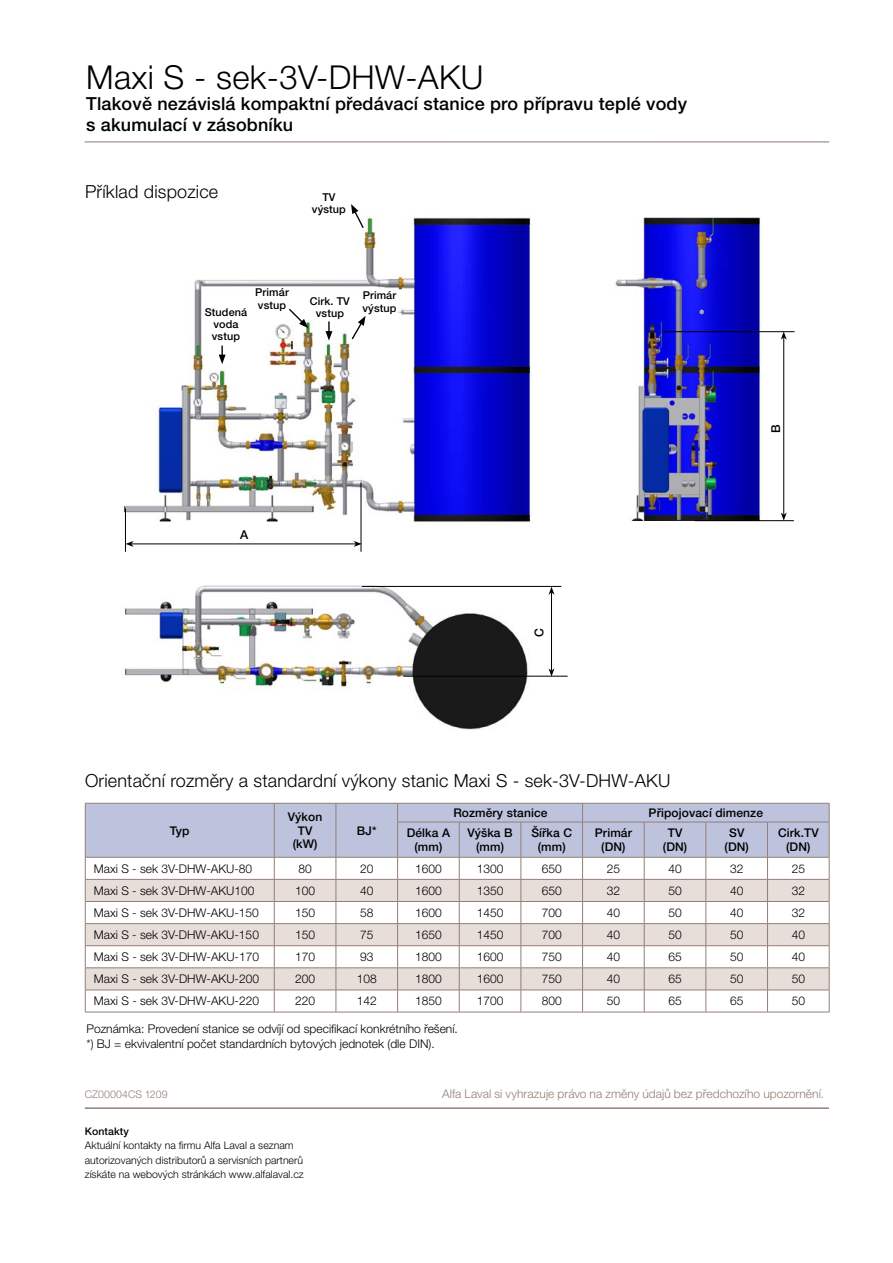
<style>
.page{position:relative;width:893px;height:1263px;background:#fff}
.page>*{position:absolute;margin:0;border:0;box-sizing:border-box;transform-origin:0 0}
.t1{font:300 33px "Helvetica Neue LT Pro";letter-spacing:.01em;color:#000}
.t2{font:500 18px/21px "Helvetica Neue LT Pro";letter-spacing:.01em;color:#000}
.t3{font:300 18px "Helvetica Neue LT Pro";letter-spacing:.01em;color:#000}
.t4{font:500 12.15px "Helvetica Neue LT Pro";color:#000}
.t5{font:300 12px/14.2px "Helvetica Neue LT Pro";color:#000}
.t6{font:500 12px/13.5px "Helvetica Neue LT Pro";letter-spacing:.01em;color:#000;text-align:center}
.t7{font:300 12px "Helvetica Neue LT Pro";letter-spacing:.005em;color:#937e74}
.t8{font:500 10.8px/12.1px "Helvetica Neue LT Pro";letter-spacing:.01em;color:#000;text-align:center}
.t9{font:300 10.5px/14.2px "Helvetica Neue LT Pro";color:#000}
.t10{font:300 10.5px "Helvetica Neue LT Pro";letter-spacing:.01em;color:#937e74}
.t11{font:500 10.5px "Helvetica Neue LT Pro";letter-spacing:.01em;color:#000}
</style>
<div class="page">
<hr style="left:85px;top:1107px;width:744px;height:2px;background:#937e74">
<hr style="left:85px;top:141px;width:744px;height:1px;background:#937e74">
<img style="left:123px;top:216px;width:409px;height:318px">
<img style="left:615px;top:218px;width:170px;height:303px">
<img style="left:124px;top:585px;width:416px;height:145px">
<hr style="left:663px;top:331px;width:132px;height:1px;background:#000">
<hr style="left:695px;top:520px;width:99px;height:1px;background:#000">
<hr style="left:783px;top:337px;width:1px;height:178px;background:#000">
<svg style="left:781px;top:331px;width:6px;height:9px"></svg>
<svg style="left:781px;top:512px;width:6px;height:9px"></svg>
<hr style="left:403px;top:676px;width:165px;height:1px;background:#000">
<hr style="left:362px;top:586px;width:199px;height:1px;background:#000">
<hr style="left:551px;top:592px;width:1px;height:79px;background:#000">
<svg style="left:549px;top:587px;width:5px;height:8px"></svg>
<svg style="left:549px;top:669px;width:5px;height:7px"></svg>
<svg style="left:351px;top:204px;width:14px;height:26px"></svg>
<hr style="left:361px;top:483px;width:1px;height:69px;background:#000">
<hr style="left:125px;top:508px;width:1px;height:44px;background:#000">
<hr style="left:131px;top:544px;width:225px;height:1px;background:#000">
<svg style="left:126px;top:541px;width:8px;height:6px"></svg>
<svg style="left:354px;top:541px;width:8px;height:6px"></svg>
<svg style="left:350px;top:316px;width:16px;height:25px"></svg>
<svg style="left:325px;top:321px;width:7px;height:20px"></svg>
<svg style="left:287px;top:307px;width:21px;height:21px"></svg>
<svg style="left:219px;top:345px;width:7px;height:19px"></svg>
<hr style="left:85px;top:1012px;width:189px;height:1px;background:#937e74">
<hr style="left:274px;top:1012px;width:62px;height:1px;background:#937e74">
<hr style="left:336px;top:1012px;width:62px;height:1px;background:#937e74">
<hr style="left:398px;top:1012px;width:61px;height:1px;background:#937e74">
<hr style="left:459px;top:1012px;width:62px;height:1px;background:#937e74">
<hr style="left:521px;top:1012px;width:62px;height:1px;background:#937e74">
<hr style="left:583px;top:1012px;width:61px;height:1px;background:#937e74">
<hr style="left:644px;top:1012px;width:62px;height:1px;background:#937e74">
<hr style="left:706px;top:1012px;width:61px;height:1px;background:#937e74">
<hr style="left:767px;top:1012px;width:62px;height:1px;background:#937e74">
<svg style="left:85px;top:803px;width:745px;height:209px"></svg>
<hr style="left:397px;top:822px;width:62px;height:1px;background:#937e74">
<hr style="left:397px;top:822px;width:1px;height:35px;background:#937e74">
<hr style="left:459px;top:822px;width:62px;height:1px;background:#937e74">
<hr style="left:459px;top:822px;width:1px;height:35px;background:#937e74">
<hr style="left:521px;top:822px;width:62px;height:1px;background:#937e74">
<hr style="left:521px;top:822px;width:1px;height:35px;background:#937e74">
<hr style="left:583px;top:822px;width:61px;height:1px;background:#937e74">
<hr style="left:582px;top:822px;width:1px;height:35px;background:#937e74">
<hr style="left:644px;top:822px;width:62px;height:1px;background:#937e74">
<hr style="left:644px;top:822px;width:1px;height:35px;background:#937e74">
<hr style="left:706px;top:822px;width:61px;height:1px;background:#937e74">
<hr style="left:706px;top:822px;width:1px;height:35px;background:#937e74">
<hr style="left:767px;top:822px;width:62px;height:1px;background:#937e74">
<hr style="left:767px;top:822px;width:1px;height:35px;background:#937e74">
<hr style="left:829px;top:822px;width:1px;height:35px;background:#937e74">
<h1 class="t1" style="left:86px;top:57px;width:399px">Maxi S - sek-3V-DHW-AKU</h1>
<h2 class="t2" style="left:86px;top:92px;width:602px">Tlakově nezávislá kompaktní předávací stanice pro přípravu teplé vody s akumulací v zásobníku</h2>
<h2 class="t3" style="left:85px;top:180px;width:135px">Příklad dispozice</h2>
<p class="t8" style="left:312px;top:191px;width:35px">TV výstup</p>
<p class="t8" style="left:255px;top:286px;width:35px;text-align:left">Primár vstup</p>
<p class="t8" style="left:205px;top:305px;width:44px">Studená voda vstup</p>
<p class="t8" style="left:310px;top:295px;width:42px">Cirk. TV vstup</p>
<p class="t8" style="left:362px;top:289px;width:35px;text-align:left">Primár výstup</p>
<p class="t4" style="left:240px;top:528px;width:10px">A</p>
<p class="t4" style="left:532px;top:637px;width:10px;rotate:-90deg">C</p>
<h2 class="t3" style="left:85px;top:769px;width:587px">Orientační rozměry a standardní výkony stanic Maxi S - sek-3V-DHW-AKU</h2>
<p class="t4" style="left:768px;top:433px;width:10px;rotate:-90deg">B</p>
<p class="t6" style="left:170px;top:823px;width:21px">Typ</p>
<p class="t6" style="left:288px;top:810px;width:36px">Výkon<br>TV (kW)</p>
<p class="t6" style="left:357px;top:823px;width:21px">BJ*</p>
<p class="t6" style="left:453px;top:806px;width:96px">Rozměry stanice</p>
<p class="t6" style="left:649px;top:806px;width:116px">Připojovací dimenze</p>
<p class="t6" style="left:407px;top:826px;width:45px">Délka A (mm)</p>
<p class="t6" style="left:467px;top:826px;width:47px">Výška B (mm)</p>
<p class="t6" style="left:531px;top:826px;width:42px">Šířka C (mm)</p>
<p class="t6" style="left:595px;top:826px;width:39px">Primár (DN)</p>
<p class="t6" style="left:663px;top:826px;width:26px">TV (DN)</p>
<p class="t6" style="left:724px;top:826px;width:26px">SV (DN)</p>
<p class="t6" style="left:778px;top:826px;width:42px">Cirk.TV (DN)</p>
<p class="t5" style="left:94px;top:861px;width:160px">Maxi S - sek 3V-DHW-AKU-80</p>
<p class="t5" style="left:298px;top:861px;width:15px">80</p>
<p class="t5" style="left:360px;top:861px;width:15px">20</p>
<p class="t5" style="left:415px;top:861px;width:28px">1600</p>
<p class="t5" style="left:477px;top:861px;width:28px">1300</p>
<p class="t5" style="left:542px;top:861px;width:22px">650</p>
<p class="t5" style="left:607px;top:861px;width:15px">25</p>
<p class="t5" style="left:668px;top:861px;width:15px">40</p>
<p class="t5" style="left:730px;top:861px;width:15px">32</p>
<p class="t5" style="left:792px;top:861px;width:15px">25</p>
<p class="t5" style="left:94px;top:883px;width:162px">Maxi S - sek 3V-DHW-AKU100</p>
<p class="t5" style="left:295px;top:883px;width:22px">100</p>
<p class="t5" style="left:360px;top:883px;width:15px">40</p>
<p class="t5" style="left:415px;top:883px;width:28px">1600</p>
<p class="t5" style="left:477px;top:883px;width:28px">1350</p>
<p class="t5" style="left:542px;top:883px;width:22px">650</p>
<p class="t5" style="left:607px;top:883px;width:15px">32</p>
<p class="t5" style="left:668px;top:883px;width:15px">50</p>
<p class="t5" style="left:730px;top:883px;width:15px">40</p>
<p class="t5" style="left:792px;top:883px;width:15px">32</p>
<p class="t5" style="left:94px;top:905px;width:167px">Maxi S - sek 3V-DHW-AKU-150</p>
<p class="t5" style="left:295px;top:905px;width:22px">150</p>
<p class="t5" style="left:360px;top:905px;width:15px">58</p>
<p class="t5" style="left:415px;top:905px;width:28px">1600</p>
<p class="t5" style="left:477px;top:905px;width:28px">1450</p>
<p class="t5" style="left:542px;top:905px;width:22px">700</p>
<p class="t5" style="left:607px;top:905px;width:15px">40</p>
<p class="t5" style="left:668px;top:905px;width:15px">50</p>
<p class="t5" style="left:730px;top:905px;width:15px">40</p>
<p class="t5" style="left:792px;top:905px;width:15px">32</p>
<p class="t5" style="left:94px;top:927px;width:167px">Maxi S - sek 3V-DHW-AKU-150</p>
<p class="t5" style="left:295px;top:927px;width:22px">150</p>
<p class="t5" style="left:360px;top:927px;width:15px">75</p>
<p class="t5" style="left:415px;top:927px;width:28px">1650</p>
<p class="t5" style="left:477px;top:927px;width:28px">1450</p>
<p class="t5" style="left:542px;top:927px;width:22px">700</p>
<p class="t5" style="left:607px;top:927px;width:15px">40</p>
<p class="t5" style="left:668px;top:927px;width:15px">50</p>
<p class="t5" style="left:730px;top:927px;width:15px">50</p>
<p class="t5" style="left:792px;top:927px;width:15px">40</p>
<p class="t5" style="left:94px;top:949px;width:167px">Maxi S - sek 3V-DHW-AKU-170</p>
<p class="t5" style="left:295px;top:949px;width:22px">170</p>
<p class="t5" style="left:360px;top:949px;width:15px">93</p>
<p class="t5" style="left:415px;top:949px;width:28px">1800</p>
<p class="t5" style="left:477px;top:949px;width:28px">1600</p>
<p class="t5" style="left:542px;top:949px;width:22px">750</p>
<p class="t5" style="left:607px;top:949px;width:15px">40</p>
<p class="t5" style="left:668px;top:949px;width:15px">65</p>
<p class="t5" style="left:730px;top:949px;width:15px">50</p>
<p class="t5" style="left:792px;top:949px;width:15px">40</p>
<p class="t5" style="left:94px;top:971px;width:167px">Maxi S - sek 3V-DHW-AKU-200</p>
<p class="t5" style="left:295px;top:971px;width:22px">200</p>
<p class="t5" style="left:357px;top:971px;width:22px">108</p>
<p class="t5" style="left:415px;top:971px;width:28px">1800</p>
<p class="t5" style="left:477px;top:971px;width:28px">1600</p>
<p class="t5" style="left:542px;top:971px;width:22px">750</p>
<p class="t5" style="left:607px;top:971px;width:15px">40</p>
<p class="t5" style="left:668px;top:971px;width:15px">65</p>
<p class="t5" style="left:730px;top:971px;width:15px">50</p>
<p class="t5" style="left:792px;top:971px;width:15px">50</p>
<p class="t5" style="left:94px;top:994px;width:167px">Maxi S - sek 3V-DHW-AKU-220</p>
<p class="t5" style="left:295px;top:994px;width:22px">220</p>
<p class="t5" style="left:357px;top:994px;width:22px">142</p>
<p class="t5" style="left:415px;top:994px;width:28px">1850</p>
<p class="t5" style="left:477px;top:994px;width:28px">1700</p>
<p class="t5" style="left:542px;top:994px;width:22px">800</p>
<p class="t5" style="left:607px;top:994px;width:15px">50</p>
<p class="t5" style="left:668px;top:994px;width:15px">65</p>
<p class="t5" style="left:730px;top:994px;width:15px">65</p>
<p class="t5" style="left:792px;top:994px;width:15px">50</p>
<p class="t5" style="left:86px;top:1022px;width:373px">Poznámka: Provedení stanice se odvíjí od specifikací konkrétního řešení. *) BJ = ekvivalentní počet standardních bytových jednotek (dle DIN).</p>
<p class="t10" style="left:85px;top:1088px;width:84px">CZ00004CS 1209</p>
<p class="t7" style="left:442px;top:1087px;width:383px">Alfa Laval si vyhrazuje právo na změny údajů bez předchozího upozornění.</p>
<p class="t11" style="left:85px;top:1125px;width:46px">Kontakty</p>
<p class="t9" style="left:85px;top:1138px;width:220px">Aktuální kontakty na firmu Alfa Laval a seznam autorizovaných distributorů a servisních partnerů získáte na webových stránkách www.alfalaval.cz</p>
</div>
